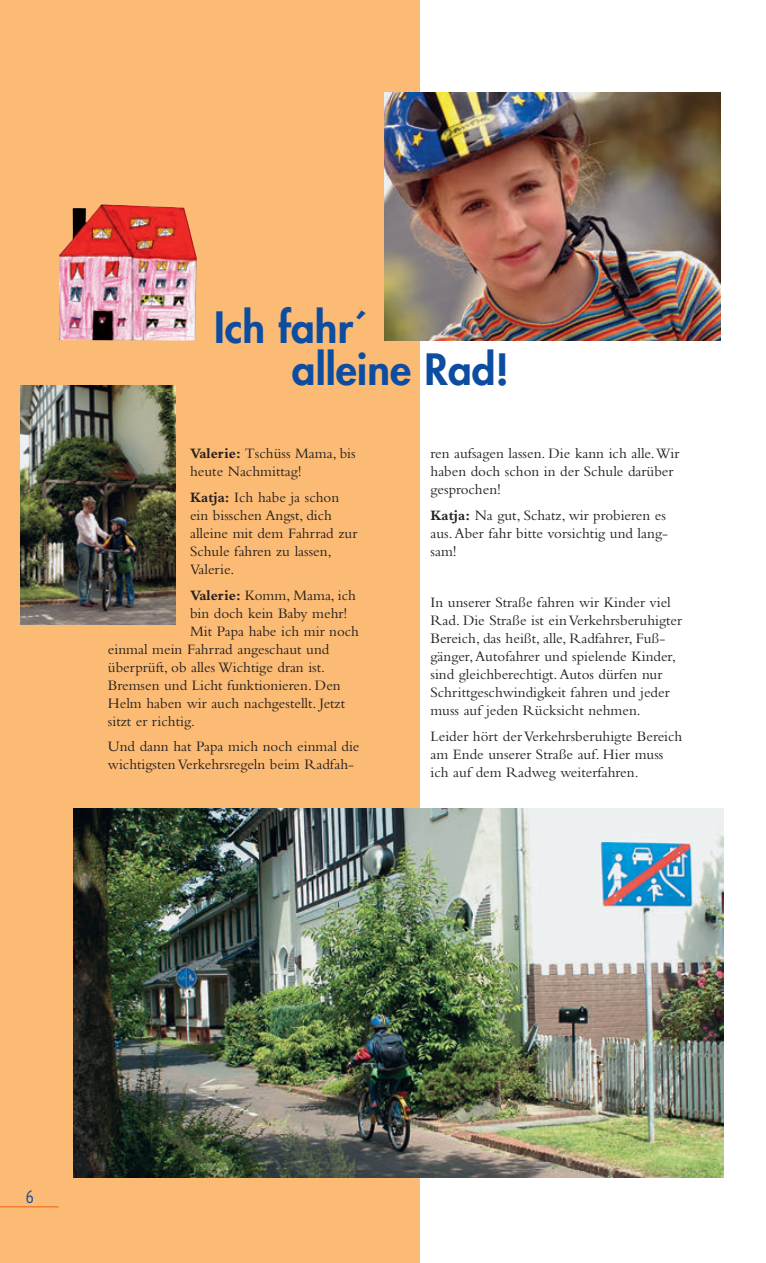
<style>
.page{position:relative;width:766px;height:1263px;background:#fff}
.page>*{position:absolute;margin:0;border:0;box-sizing:border-box;transform-origin:0 0}
.t1{font:800 42px/42px "Futura";color:#0d4da1}
.t2{font:300 condensed 18px "Interstate";color:#0d4da1}
.t3{font:15px/18px "Bembo";color:#231f20}
.s1{font-weight:700}
</style>
<div class="page">
<div style="left:0;top:0;width:419px;height:1263px;background:#fcbb74"></div>
<hr style="left:0;top:1206px;width:59px;height:1px;background:#f36e21">
<img style="left:384px;top:92px;width:336px;height:248px">
<img style="left:59px;top:204px;width:138px;height:137px">
<img style="left:73px;top:808px;width:650px;height:369px">
<img style="left:21px;top:385px;width:154px;height:239px">
<h1 class="t1" style="left:292px;top:305px;width:219px;text-indent:-78px">Ich fahr´<br>alleine Rad!</h1>
<p class="t3" style="left:190px;top:444px;width:167px"><span class="s1">Valerie:</span> Tschüss Mama, bis heute Nach mittag!</p>
<p class="t3" style="left:190px;top:488px;width:169px"><span class="s1">Katja:</span> Ich habe ja schon ein bisschen Angst, dich alleine mit dem Fahrrad zur<br>Schule fahren zu lassen,<br>Valerie.</p>
<p class="t3" style="left:190px;top:586px;width:167px"><span class="s1">Valerie:</span> Komm, Mama, ich</p>
<p class="t3" style="left:190px;top:604px;width:159px">bin doch kein Baby mehr!</p>
<p class="t3" style="left:190px;top:622px;width:170px">Mit Papa habe ich mir noch</p>
<p class="t3" style="left:108px;top:640px;width:223px">einmal mein Fahrrad angeschaut und</p>
<p class="t3" style="left:108px;top:658px;width:219px">über prüft, ob alles Wichtige dran ist.</p>
<p class="t3" style="left:108px;top:676px;width:234px">Bremsen und Licht funktionieren. Den</p>
<p class="t3" style="left:108px;top:694px;width:239px">Helm haben wir auch nachgestellt. Jetzt</p>
<p class="t3" style="left:108px;top:712px;width:89px">sitzt er richtig.</p>
<p class="t3" style="left:108px;top:737px;width:253px">Und dann hat Papa mich noch einmal die wichtigsten Verkehrsregeln beim Rad fah-</p>
<p class="t3" style="left:430px;top:444px;width:250px">ren aufsagen lassen. Die kann ich alle. Wir haben doch schon in der Schule darüber gesprochen!</p>
<p class="t3" style="left:430px;top:506px;width:239px"><span class="s1">Katja:</span> Na gut, Schatz, wir probieren es aus. Aber fahr bitte vorsichtig und lang&shy;sam!</p>
<p class="t3" style="left:430px;top:593px;width:253px">In unserer Straße fahren wir Kinder viel Rad. Die Straße ist ein Verkehrsberuhigter Bereich, das heißt, alle, Radfahrer, Fuß&shy;gänger, Autofahrer und spielende Kinder, sind gleichberechtigt. Autos dürfen nur Schrittgeschwindigkeit fahren und jeder muss auf jeden Rücksicht nehmen.</p>
<p class="t3" style="left:430px;top:727px;width:253px">Leider hört der Verkehrsberuhigte Be reich am Ende unserer Straße auf. Hier muss ich auf dem Radweg weiterfahren.</p>
<p class="t2" style="left:26px;top:1187px;width:9px">6</p>
</div>
